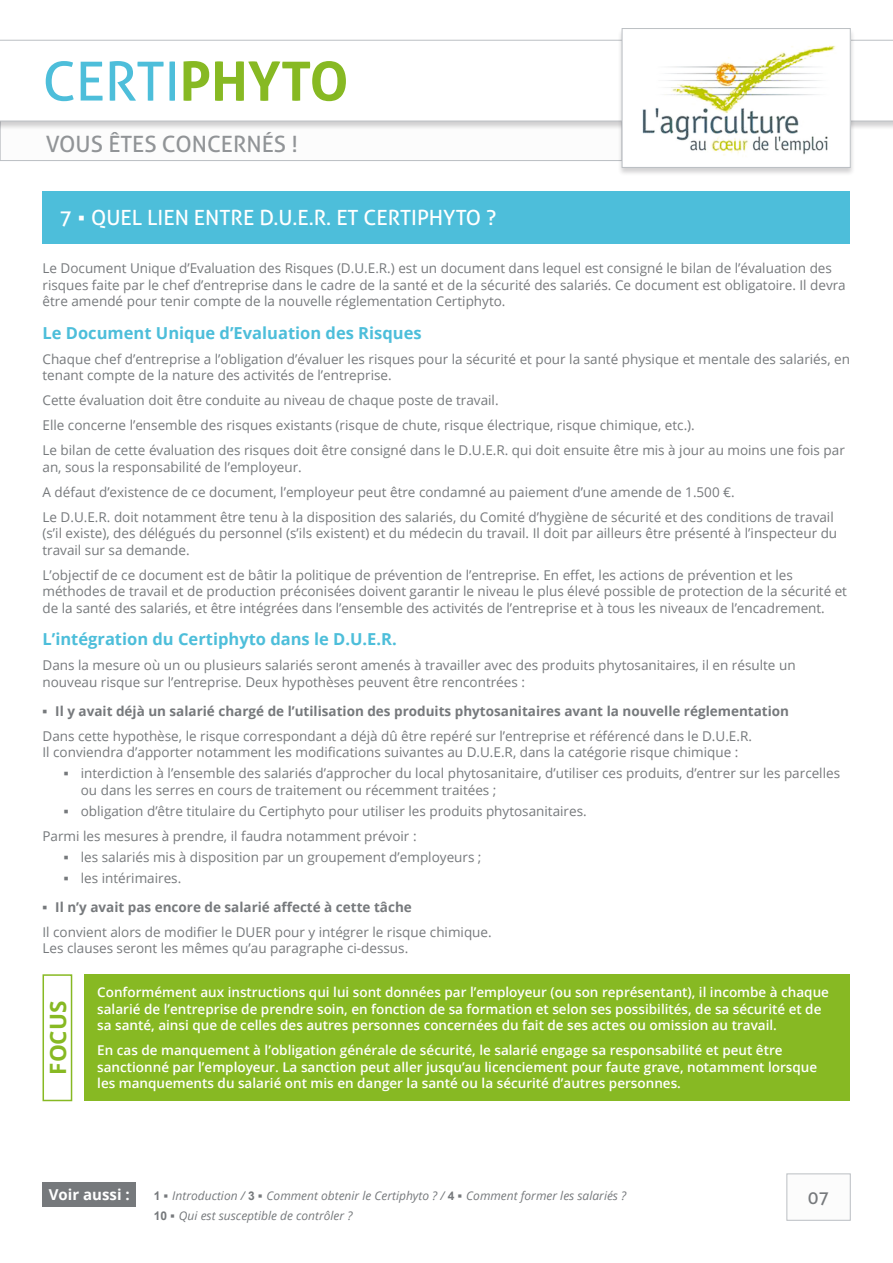
<style>
.page{position:relative;width:893px;height:1263px;background:#fff}
.page>*{position:absolute;margin:0;border:0;box-sizing:border-box;transform-origin:0 0}
.t1{font:54px "Aller";color:#4dbeda}
.t2{font:22.5px "Aller";color:#919497}
.t3{font:700 22.5px "Open Sans";color:#87b923}
.t4{font:21px "Aller";color:#fff}
.t5{font:18px "Aller";color:#76797c}
.t6{font:700 16.5px "Open Sans";color:#4dbeda}
.t7{font:700 15px "Open Sans";color:#fff}
.t8{font:13.5px/16.5px "Open Sans";color:#76797c}
.t9{font:600 13.5px/16.5px "Open Sans";color:#fff}
.t10{font:700 13.5px/25px "Open Sans";color:#76797c}
.t11{font:italic 12px/20.5px "Open Sans";color:#76797c}
.s1{font-weight:700;color:#87b923}
.s2{font-family:"Arial"}
.s3{font-weight:400}
.s4{font-family:"Arial";font-weight:700}
.s5{font-weight:700}
.s6{font-family:"Arial";font-weight:700;font-style:normal}
</style>
<div class="page">
<div style="left:0;top:117px;width:622px;height:44px;border:1px solid #bbbfc3"></div>
<div style="left:0;top:40px;width:893px;height:90px;background:#1a171c;opacity:.2"></div>
<svg style="left:0;top:40px;width:893px;height:81px"></svg>
<div style="left:617px;top:28px;width:238px;height:148px;background:#1a171c;opacity:.2"></div>
<div style="left:622px;top:29px;width:228px;height:138px;background:#fff"></div>
<img style="left:642px;top:46px;width:194px;height:110px">
<div style="left:622px;top:28px;width:228px;height:140px;border:1px solid #bbbfc3"></div>
<div style="left:787px;top:1174px;width:63px;height:46px;border:1px solid #bbbfc3"></div>
<div style="left:84px;top:974px;width:766px;height:127px;background:#87b923"></div>
<div style="left:43px;top:974px;width:29px;height:127px;border:2px solid #87b923"></div>
<div style="left:43px;top:191px;width:807px;height:53px;background:#4dbeda"></div>
<div style="left:43px;top:1182px;width:93px;height:24px;background:#76797c"></div>
<h1 class="t1" style="left:43px;top:49px;width:308px">CERTI<span class="s1">phyto</span></h1>
<h2 class="t2" style="left:46px;top:130px;width:254px">VOUS ÊTES CONCERNÉS !</h2>
<h3 class="t4" style="left:60px;top:205px;width:438px">7 <span class="s2">▪</span> QUEL LIEN ENTRE D.U.E.R. ET CERTIPHYTO ?</h3>
<p class="t8" style="left:43px;top:260px;width:805px">Le Document Unique d’Evaluation des Risques (D.U.E.R.) est un document dans lequel est consigné le bilan de l’évaluation des risques faite par le chef d’entreprise dans le cadre de la santé et de la sécurité des salariés. Ce document est obligatoire. Il devra être amendé pour tenir compte de la nouvelle réglementation Certiphyto.</p>
<p class="t6" style="left:43px;top:321px;width:381px">Le Document Unique d’Evaluation des Risques</p>
<p class="t8" style="left:43px;top:350px;width:809px">Chaque chef d’entreprise a l’obligation d’évaluer les risques pour la sécurité et pour la santé physique et mentale des salariés, en tenant compte de la nature des activités de l’entreprise.</p>
<p class="t8" style="left:43px;top:387px;width:804px;line-height:25px">Cette évaluation doit être conduite au niveau de chaque poste de travail.<br>Elle concerne l’ensemble des risques existants (risque de chute, risque électrique, risque chimique, etc.).<br>Le bilan de cette évaluation des risques doit être consigné dans le D.U.E.R. qui doit ensuite être mis à jour au moins une fois par</p>
<p class="t8" style="left:43px;top:454px;width:793px;line-height:25px">an, sous la responsabilité de l’employeur.<br>A défaut d’existence de ce document, l’employeur peut être condamné au paiement d’une amende de 1.500 €.<br>Le D.U.E.R. doit notamment être tenu à la disposition des salariés, du Comité d’hygiène de sécurité et des conditions de travail</p>
<p class="t8" style="left:43px;top:525px;width:796px">(s’il existe), des délégués du personnel (s’ils existent) et du médecin du travail. Il doit par ailleurs être présenté à l’inspecteur du travail sur sa demande.</p>
<p class="t8" style="left:43px;top:566px;width:806px">L’objectif de ce document est de bâtir la politique de prévention de l’entreprise. En effet, les actions de prévention et les méthodes de travail et de production préconisées doivent garantir le niveau le plus élevé possible de protection de la sécurité et de la santé des salariés, et être intégrées dans l’ensemble des activités de l’entreprise et à tous les niveaux de l’encadrement.</p>
<p class="t6" style="left:43px;top:628px;width:356px">L’intégration du Certiphyto dans le D.U.E.R.</p>
<p class="t8" style="left:43px;top:657px;width:755px">Dans la mesure où un ou plusieurs salariés seront amenés à travailler avec des produits phytosanitaires, il en résulte un nouveau risque sur l’entreprise. Deux hypothèses peuvent être rencontrées :</p>
<p class="t10" style="left:43px;top:698px;width:748px"><span class="s2">▪</span> Il y avait déjà un salarié chargé de l’utilisation des produits phytosanitaires avant la nouvelle réglementation<br><span class="s3">Dans cette hypothèse, le risque correspondant a déjà dû être repéré sur l’entreprise et référencé dans le D.U.E.R.</span></p>
<p class="t8" style="left:43px;top:744px;width:697px">Il conviendra d’apporter notamment les modifications suivantes au D.U.E.R, dans la catégorie risque chimique :</p>
<p class="t8" style="left:81px;top:765px;width:761px;text-indent:-17px"><span class="s4">▪</span> interdiction à l’ensemble des salariés d’approcher du local phytosanitaire, d’utiliser ces produits, d’entrer sur les parcelles ou dans les serres en cours de traitement ou récemment traitées ;</p>
<p class="t8" style="left:43px;top:798px;width:546px;line-height:25px;text-indent:21px"><span class="s4">▪</span> obligation d’être titulaire du Certiphyto pour utiliser les produits phytosanitaires.<br>Parmi les mesures à prendre, il faudra notamment prévoir :</p>
<p class="t8" style="left:64px;top:848px;width:419px"><span class="s4">▪</span> les salariés mis à disposition par un groupement d’employeurs ;</p>
<p class="t8" style="left:64px;top:869px;width:119px"><span class="s4">▪</span> les intérimaires.</p>
<p class="t8" style="left:43px;top:894px;width:451px;line-height:25px"><span class="s4">▪</span> <span class="s5">Il n’y avait pas encore de salarié affecté à cette tâche<br></span>Il convient alors de modifier le DUER pour y intégrer le risque chimique.</p>
<p class="t8" style="left:43px;top:939px;width:367px">Les clauses seront les mêmes qu’au paragraphe ci-dessus.</p>
<h2 class="t3" style="left:42px;top:1075px;width:76px;rotate:-90deg">FOCUS</h2>
<p class="t9" style="left:97px;top:984px;width:733px">Conformément aux instructions qui lui sont données par l’employeur (ou son représentant), il incombe à chaque salarié de l’entreprise de prendre soin, en fonction de sa formation et selon ses possibilités, de sa sécurité et de sa santé, ainsi que de celles des autres personnes concernées du fait de ses actes ou omission au travail.</p>
<p class="t9" style="left:97px;top:1042px;width:721px">En cas de manquement à l’obligation générale de sécurité, le salarié engage sa responsabilité et peut être sanctionné par l’employeur. La sanction peut aller jusqu’au licenciement pour faute grave, notamment lorsque les manquements du salarié ont mis en danger la santé ou la sécurité d’autres personnes.</p>
<p class="t7" style="left:49px;top:1184px;width:82px">Voir aussi :</p>
<p class="t11" style="left:154px;top:1185px;width:474px"><span class="s6">1 ▪</span> Introduction / <span class="s6">3 ▪</span> Comment obtenir le Certiphyto ? / <span class="s6">4 ▪</span> Comment former les salariés ?<br><span class="s6">10 ▪</span> Qui est susceptible de contrôler ?</p>
<h3 class="t5" style="left:808px;top:1186px;width:23px">07</h3>
</div>
